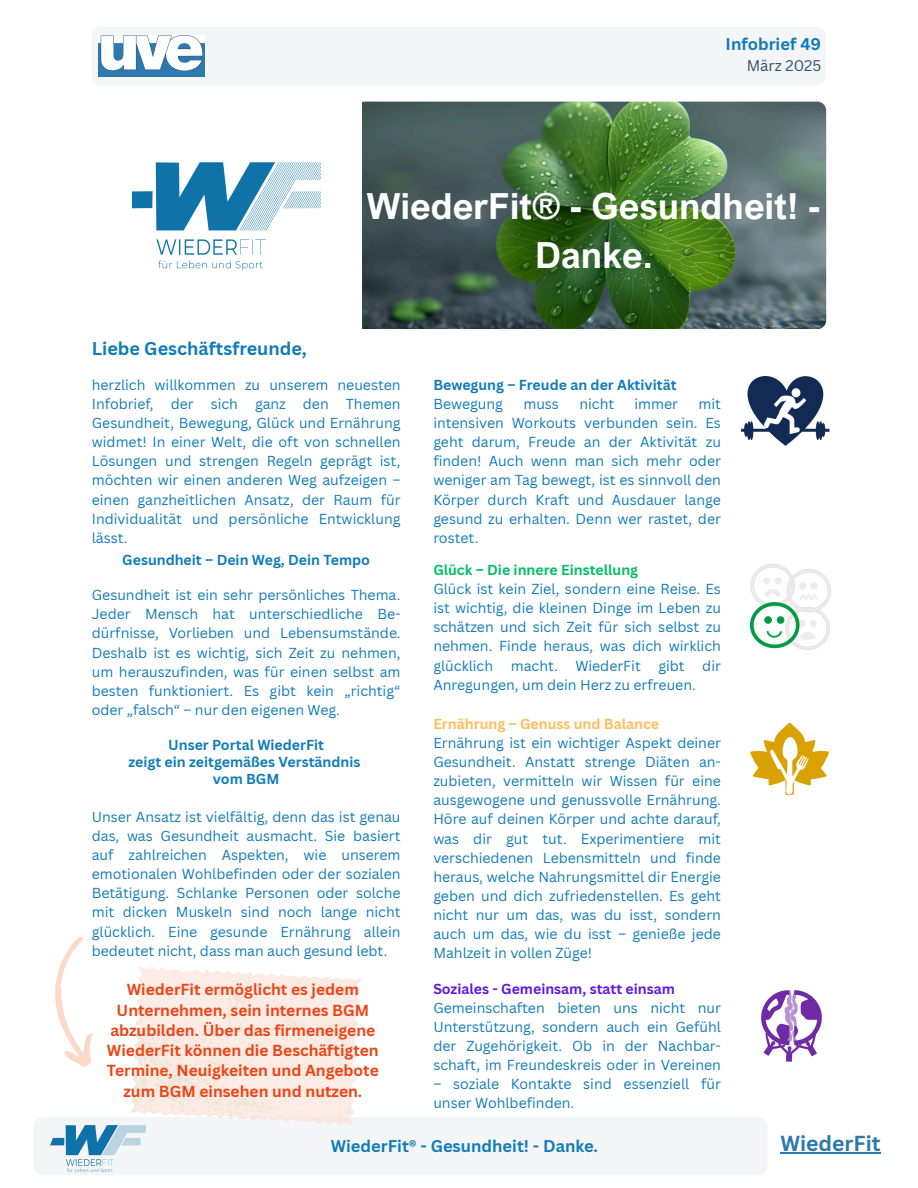
<style>
.page{position:relative;width:918px;height:1188px;background:#fff}
.page>*{position:absolute;margin:0;border:0;box-sizing:border-box;transform-origin:0 0}
.t1{font:700 36px/49.5px "Arial Nova";color:#fff;text-align:center}
.t2{font:700 21.15px "Canva Sans";color:#2d79af}
.t3{font:700 18px "Canva Sans";color:#107bb9}
.t4{font:700 16.5px "Canva Sans";color:#107bb9}
.t5{font:700 15.6px/20.2px "Canva Sans";color:#eb4417;text-align:center}
.t6{font:15px "Canva Sans";color:#2d516b}
.t7{font:14.1px/19.2px "Canva Sans";color:#107bb9;text-align:justify}
.t8{font:700 14.1px/16.8px "Canva Sans";color:#107bb9;text-align:center}
.t9{font:700 14.1px "Canva Sans";color:#5e17eb}
.t10{font:700 14.1px "Canva Sans";color:#00bf63}
.t11{font:700 14.1px "Canva Sans";color:#ffbd59}
</style>
<div class="page">
<img style="left:356px;top:102px;width:470px;height:227px;border-radius:9px">
<div style="left:92px;top:102px;width:270px;height:227px;background:#fff"></div>
<img style="left:133px;top:162px;width:188px;height:107px">
<div style="left:92px;top:27px;width:734px;height:58px;background:#f4f5f6;border-radius:10px"></div>
<img style="left:99px;top:35px;width:105px;height:42px">
<div style="left:33px;top:1117px;width:735px;height:58px;background:#f4f5f6;border-radius:10px"></div>
<img style="left:51px;top:1125px;width:94px;height:48px">
<img style="left:742px;top:377px;width:88px;height:68px">
<img style="left:751px;top:565px;width:79px;height:84px">
<img style="left:750px;top:723px;width:79px;height:72px">
<img style="left:761px;top:990px;width:61px;height:72px">
<svg style="left:55px;top:936px;width:38px;height:131px"></svg>
<svg style="left:130px;top:966px;width:231px;height:160px;background:#faece6"></svg>
<hr style="left:780px;top:1152px;width:101px;height:1px;background:#2d79af">
<p class="t4" style="left:726px;top:32px;width:97px">Infobrief 49</p>
<p class="t6" style="left:747px;top:55px;width:76px">März 2025</p>
<p class="t1" style="left:367px;top:180px;width:456px">WiederFit® - Gesundheit! -<br>Danke.</p>
<p class="t3" style="left:92px;top:335px;width:216px">Liebe Geschäftsfreunde,</p>
<h1 class="t7" style="left:92px;top:375px;width:310px">herzlich willkommen zu unserem neuesten Infobrief, der sich ganz den Themen Gesundheit, Bewegung, Glück und Ernährung widmet! In einer Welt, die oft von schnellen Lösungen und strengen Regeln geprägt ist, möchten wir einen anderen Weg aufzeigen – einen ganzheitlichen Ansatz, der Raum für Individualität und persönliche Entwicklung lässt.</h1>
<h3 class="t8" style="left:122px;top:551px;width:249px">Gesundheit – Dein Weg, Dein Tempo</h3>
<p class="t7" style="left:92px;top:585px;width:310px">Gesundheit ist ein sehr persönliches Thema.<br>Jeder Mensch hat unterschiedliche Be&shy;dürfnisse, Vorlieben und Lebensumstände.<br>Deshalb ist es wichtig, sich Zeit zu nehmen, um herauszufinden, was für einen selbst am besten funktioniert. Es gibt kein „richtig“ oder „falsch“ – nur den eigenen Weg.</p>
<h5 class="t8" style="left:129px;top:736px;width:233px">Unser Portal WiederFit<br>zeigt ein zeitgemäßes Verständnis vom BGM</h5>
<p class="t7" style="left:92px;top:807px;width:310px">Unser Ansatz ist vielfältig, denn das ist genau das, was Gesundheit ausmacht. Sie basiert auf zahlreichen Aspekten, wie unserem emotionalen Wohlbefinden oder der sozialen Betätigung. Schlanke Personen oder solche mit dicken Muskeln sind noch lange nicht glücklich. Eine gesunde Ernährung allein bedeutet nicht, dass man auch gesund lebt.</p>
<p class="t5" style="left:107px;top:979px;width:273px">WiederFit ermöglicht es jedem Unternehmen, sein internes BGM abzubilden. Über das firmeneigene WiederFit können die Beschäftigten Termine, Neuigkeiten und Angebote zum BGM einsehen und nutzen.</p>
<h5 class="t8" style="left:433px;top:376px;width:245px">Bewegung – Freude an der Aktivität</h5>
<p class="t7" style="left:433px;top:394px;width:71px">Bewegung</p>
<p class="t7" style="left:523px;top:394px;width:37px">muss</p>
<p class="t7" style="left:579px;top:394px;width:36px">nicht</p>
<p class="t7" style="left:635px;top:394px;width:45px">immer</p>
<p class="t7" style="left:433px;top:394px;width:289px;text-indent:265px">mit intensiven Workouts verbunden sein. Es geht darum, Freude an der Aktivität zu finden! Auch wenn man sich mehr oder weniger am Tag bewegt, ist es sinnvoll den Körper durch Kraft und Ausdauer lange gesund zu erhalten. Denn wer rastet, der rostet.</p>
<p class="t10" style="left:433px;top:560px;width:206px">Glück – Die innere Einstellung</p>
<p class="t7" style="left:433px;top:579px;width:289px">Glück ist kein Ziel, sondern eine Reise. Es ist wichtig, die kleinen Dinge im Leben zu schätzen und sich Zeit für sich selbst zu nehmen. Finde heraus, was dich wirklich glücklich macht. WiederFit gibt dir Anregungen, um dein Herz zu erfreuen.</p>
<p class="t11" style="left:433px;top:714px;width:227px">Ernährung – Genuss und Balance</p>
<p class="t7" style="left:433px;top:733px;width:289px">Ernährung ist ein wichtiger Aspekt deiner Gesundheit. Anstatt strenge Diäten an&shy;zubieten, vermitteln wir Wissen für eine ausgewogene und genussvolle Ernährung.<br>Höre auf deinen Körper und achte darauf, was dir gut tut. Experimentiere mit verschiedenen Lebensmitteln und finde heraus, welche Nahrungsmittel dir Energie geben und dich zufriedenstellen. Es geht nicht nur um das, was du isst, sondern auch um das, wie du isst – genieße jede Mahlzeit in vollen Züge!</p>
<p class="t9" style="left:433px;top:979px;width:243px">Soziales - Gemeinsam, statt einsam</p>
<p class="t7" style="left:433px;top:998px;width:289px">Gemeinschaften bieten uns nicht nur Unterstützung, sondern auch ein Gefühl der Zugehörigkeit. Ob in der Nachbar&shy;schaft, im Freundeskreis oder in Vereinen</p>
<p class="t7" style="left:433px;top:1074px;width:289px">– soziale Kontakte sind essenziell für unser Wohlbefinden.</p>
<h4 class="t4" style="left:331px;top:1134px;width:269px">WiederFit® - Gesundheit! - Danke.</h4>
<p class="t2" style="left:780px;top:1129px;width:102px">WiederFit</p>
</div>
